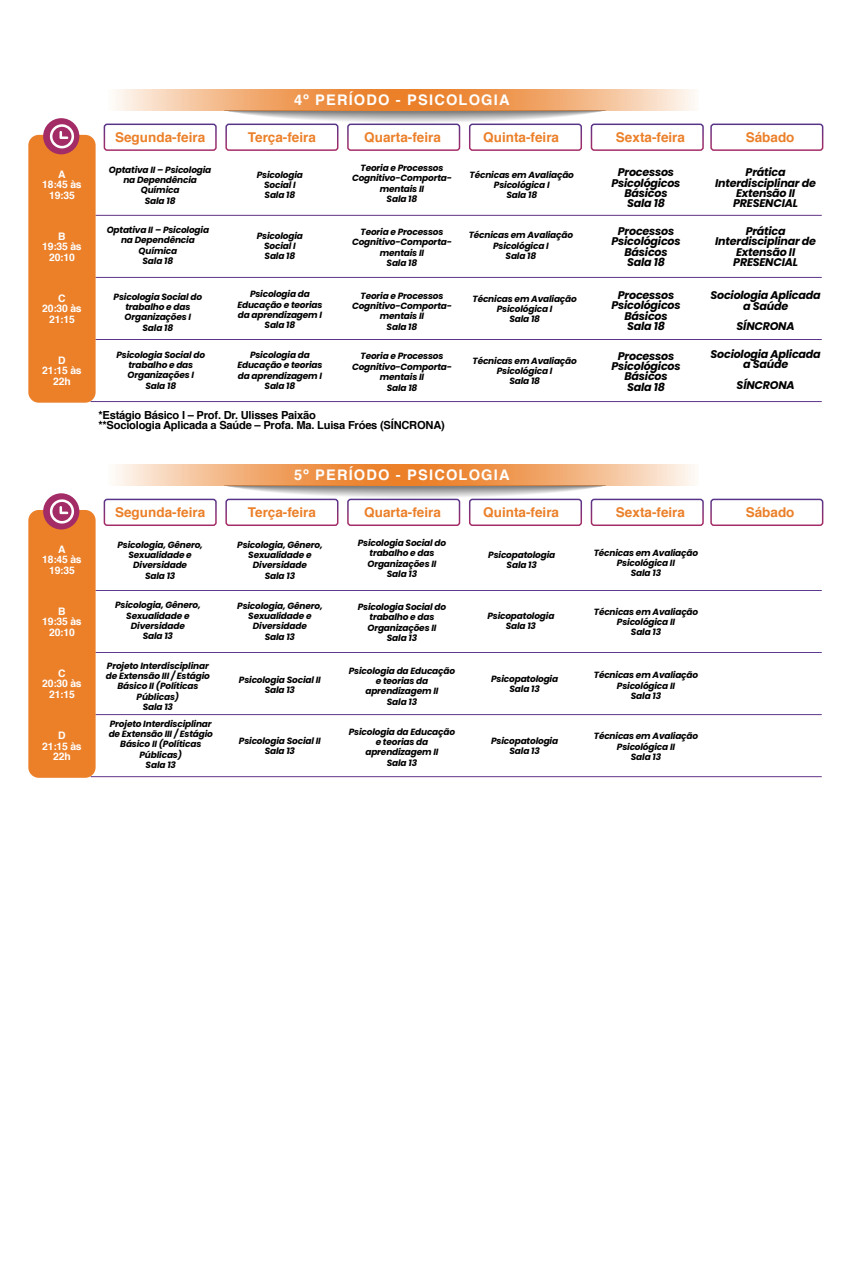
<style>
.page{position:relative;width:851px;height:1276px;background:#fff}
.page>*{position:absolute;margin:0;border:0;box-sizing:border-box;transform-origin:0 0}
.t1{font:700 14.7px "Helvetica";letter-spacing:.08em;color:#fff}
.t2{font:700 13.5px "Helvetica";color:#eb8029}
.t3{font:italic 700 11.1px/10.2px "Poppins";letter-spacing:-.02em;color:#000;text-align:center}
.t4{font:700 11.1px/10.2px "Helvetica";letter-spacing:-.02em;color:#000}
.t5{font:700 10.2px/10.2px "Helvetica";letter-spacing:-.02em;color:#fff;text-align:center}
.t6{font:italic 700 9px/10.2px "Poppins";letter-spacing:-.02em;color:#000;text-align:center}
</style>
<div class="page">
<svg style="left:224px;top:110px;width:382px;height:12px"></svg>
<svg style="left:115px;top:89px;width:580px;height:21px;background:#f1ae76"></svg>
<div style="left:28px;top:135px;width:68px;height:268px;background:#eb8029;border-radius:10px"></div>
<div style="left:43px;top:118px;width:36px;height:36px;background:#a32c67;border-radius:50%"></div>
<div style="left:104px;top:124px;width:113px;height:27px;border:2px solid #fff;border-radius:3px"></div>
<div style="left:225px;top:124px;width:113px;height:27px;border:2px solid #fff;border-radius:3px"></div>
<div style="left:347px;top:124px;width:113px;height:27px;border:2px solid #fff;border-radius:3px"></div>
<div style="left:469px;top:124px;width:113px;height:27px;border:2px solid #fff;border-radius:3px"></div>
<div style="left:590px;top:124px;width:113px;height:27px;border:2px solid #fff;border-radius:3px"></div>
<svg style="left:50px;top:124px;width:24px;height:24px"></svg>
<div style="left:710px;top:124px;width:113px;height:27px;border:2px solid #fff;border-radius:3px"></div>
<svg style="left:224px;top:485px;width:382px;height:13px"></svg>
<svg style="left:115px;top:464px;width:580px;height:21px;background:#f1ae76"></svg>
<div style="left:28px;top:510px;width:68px;height:268px;background:#eb8029;border-radius:10px"></div>
<div style="left:43px;top:493px;width:36px;height:36px;background:#a32c67;border-radius:50%"></div>
<div style="left:104px;top:499px;width:113px;height:27px;border:2px solid #fff;border-radius:3px"></div>
<div style="left:225px;top:499px;width:113px;height:27px;border:2px solid #fff;border-radius:3px"></div>
<div style="left:347px;top:499px;width:113px;height:27px;border:2px solid #fff;border-radius:3px"></div>
<div style="left:469px;top:499px;width:113px;height:27px;border:2px solid #fff;border-radius:3px"></div>
<div style="left:590px;top:499px;width:113px;height:27px;border:2px solid #fff;border-radius:3px"></div>
<svg style="left:50px;top:499px;width:24px;height:24px"></svg>
<div style="left:710px;top:499px;width:113px;height:27px;border:2px solid #fff;border-radius:3px"></div>
<p class="t5" style="left:42px;top:169px;width:41px">A<br>18:45 às<br>19:35</p>
<p class="t5" style="left:42px;top:231px;width:41px">B<br>19:35 às<br>20:10</p>
<p class="t5" style="left:42px;top:293px;width:41px">C<br>20:30 às<br>21:15</p>
<p class="t5" style="left:42px;top:355px;width:41px">D<br>21:15 às<br>22h</p>
<p class="t5" style="left:42px;top:544px;width:41px">A<br>18:45 às<br>19:35</p>
<p class="t5" style="left:42px;top:606px;width:41px">B<br>19:35 às<br>20:10</p>
<p class="t5" style="left:42px;top:668px;width:41px">C<br>20:30 às<br>21:15</p>
<p class="t5" style="left:42px;top:730px;width:41px">D<br>21:15 às<br>22h</p>
<h1 class="t1" style="left:294px;top:88px;width:217px">4º PERÍODO - PSICOLOGIA</h1>
<h2 class="t2" style="left:115px;top:127px;width:92px">Segunda-feira</h2>
<h2 class="t2" style="left:248px;top:127px;width:70px">Terça-feira</h2>
<h2 class="t2" style="left:364px;top:127px;width:78px">Quarta-feira</h2>
<h2 class="t2" style="left:483px;top:127px;width:77px">Quinta-feira</h2>
<h2 class="t2" style="left:616px;top:127px;width:71px">Sexta-feira</h2>
<p class="t6" style="left:109px;top:164px;width:104px">Optativa II – Psicologia na Dependência<br>Química<br>Sala 18</p>
<p class="t6" style="left:257px;top:169px;width:48px">Psicologia<br>Social I<br>Sala 18</p>
<p class="t6" style="left:257px;top:230px;width:48px">Psicologia<br>Social I<br>Sala 18</p>
<p class="t6" style="left:237px;top:289px;width:87px">Psicologia da<br>Educação e teorias da aprendizagem I<br>Sala 18</p>
<p class="t6" style="left:237px;top:350px;width:87px">Psicologia da<br>Educação e teorias da aprendizagem I<br>Sala 18</p>
<p class="t6" style="left:352px;top:163px;width:101px">Teoria e Processos<br>Cognitivo-Comporta&shy;mentais II<br>Sala 18</p>
<p class="t3" style="left:611px;top:167px;width:70px">Processos<br>Psicológicos<br>Básicos<br>Sala 18</p>
<p class="t6" style="left:469px;top:169px;width:106px">Técnicas em Avaliação<br>Psicológica I<br>Sala 18</p>
<p class="t6" style="left:107px;top:225px;width:104px">Optativa II – Psicologia na Dependência<br>Química<br>Sala 18</p>
<p class="t6" style="left:114px;top:292px;width:90px">Psicologia Social do trabalho e das<br>Organizações I<br>Sala 18</p>
<p class="t6" style="left:116px;top:349px;width:90px">Psicologia Social do trabalho e das<br>Organizações I<br>Sala 18</p>
<p class="t3" style="left:611px;top:226px;width:70px">Processos<br>Psicológicos<br>Básicos<br>Sala 18</p>
<p class="t3" style="left:611px;top:290px;width:70px">Processos<br>Psicológicos<br>Básicos<br>Sala 18</p>
<p class="t3" style="left:611px;top:351px;width:70px">Processos<br>Psicológicos<br>Básicos<br>Sala 18</p>
<p class="t6" style="left:352px;top:227px;width:101px">Teoria e Processos<br>Cognitivo-Comporta&shy;mentais II<br>Sala 18</p>
<p class="t6" style="left:468px;top:230px;width:106px">Técnicas em Avaliação<br>Psicológica I<br>Sala 18</p>
<p class="t6" style="left:352px;top:290px;width:101px">Teoria e Processos<br>Cognitivo-Comporta&shy;mentais II<br>Sala 18</p>
<p class="t6" style="left:352px;top:351px;width:101px">Teoria e Processos<br>Cognitivo-Comporta&shy;mentais II<br>Sala 18</p>
<p class="t6" style="left:472px;top:293px;width:106px">Técnicas em Avaliação<br>Psicológica I<br>Sala 18</p>
<p class="t6" style="left:472px;top:355px;width:106px">Técnicas em Avaliação<br>Psicológica I<br>Sala 18</p>
<p class="t4" style="left:98px;top:410px;width:348px">*Estágio Básico I – Prof. Dr. Ulisses Paixão<br>**Sociologia Aplicada a Saúde – Profa. Ma. Luisa Fróes (SÍNCRONA)</p>
<h1 class="t1" style="left:294px;top:463px;width:217px">5º PERÍODO - PSICOLOGIA</h1>
<h2 class="t2" style="left:115px;top:502px;width:92px">Segunda-feira</h2>
<h2 class="t2" style="left:248px;top:502px;width:70px">Terça-feira</h2>
<h2 class="t2" style="left:364px;top:502px;width:78px">Quarta-feira</h2>
<h2 class="t2" style="left:483px;top:502px;width:77px">Quinta-feira</h2>
<h2 class="t2" style="left:616px;top:502px;width:71px">Sexta-feira</h2>
<p class="t6" style="left:117px;top:539px;width:87px">Psicologia, Gênero,<br>Sexualidade e<br>Diversidade<br>Sala 13</p>
<p class="t6" style="left:237px;top:539px;width:87px">Psicologia, Gênero,<br>Sexualidade e<br>Diversidade<br>Sala 13</p>
<p class="t6" style="left:237px;top:600px;width:87px">Psicologia, Gênero,<br>Sexualidade e<br>Diversidade<br>Sala 13</p>
<p class="t6" style="left:239px;top:674px;width:83px">Psicologia Social II<br>Sala 13</p>
<p class="t6" style="left:357px;top:538px;width:90px">Psicologia Social do trabalho e das<br>Organizações II<br>Sala 13</p>
<p class="t6" style="left:593px;top:547px;width:106px">Técnicas em Avaliação<br>Psicológica II<br>Sala 13</p>
<p class="t6" style="left:488px;top:550px;width:69px">Psicopatologia<br>Sala 13</p>
<p class="t6" style="left:115px;top:600px;width:87px">Psicologia, Gênero,<br>Sexualidade e<br>Diversidade<br>Sala 13</p>
<p class="t6" style="left:106px;top:660px;width:106px">Projeto Interdisciplinar de Extensão III / Estágio<br>Básico II (Políticas<br>Públicas)<br>Sala 13</p>
<p class="t6" style="left:109px;top:718px;width:106px">Projeto Interdisciplinar de Extensão III / Estágio<br>Básico II (Políticas<br>Públicas)<br>Sala 13</p>
<p class="t6" style="left:357px;top:602px;width:90px">Psicologia Social do trabalho e das<br>Organizações II<br>Sala 13</p>
<p class="t6" style="left:593px;top:606px;width:106px">Técnicas em Avaliação<br>Psicológica II<br>Sala 13</p>
<p class="t6" style="left:593px;top:670px;width:106px">Técnicas em Avaliação<br>Psicológica II<br>Sala 13</p>
<p class="t6" style="left:593px;top:731px;width:106px">Técnicas em Avaliação<br>Psicológica II<br>Sala 13</p>
<p class="t6" style="left:487px;top:610px;width:69px">Psicopatologia<br>Sala 13</p>
<p class="t6" style="left:349px;top:665px;width:108px">Psicologia da Educação e teorias da aprendizagem II<br>Sala 13</p>
<p class="t6" style="left:349px;top:726px;width:108px">Psicologia da Educação e teorias da aprendizagem II<br>Sala 13</p>
<p class="t6" style="left:491px;top:674px;width:69px">Psicopatologia<br>Sala 13</p>
<p class="t6" style="left:239px;top:735px;width:83px">Psicologia Social II<br>Sala 13</p>
<p class="t6" style="left:491px;top:735px;width:69px">Psicopatologia<br>Sala 13</p>
<h2 class="t2" style="left:745px;top:127px;width:50px">Sábado</h2>
<p class="t3" style="left:715px;top:167px;width:102px">Prática<br>Interdisciplinar de<br>Extensão II<br>PRESENCIAL</p>
<p class="t3" style="left:715px;top:226px;width:102px">Prática<br>Interdisciplinar de<br>Extensão II<br>PRESENCIAL</p>
<p class="t3" style="left:710px;top:290px;width:112px">Sociologia Aplicada a Saúde</p>
<p class="t3" style="left:736px;top:321px;width:60px">SÍNCRONA</p>
<p class="t3" style="left:710px;top:349px;width:112px">Sociologia Aplicada a Saúde</p>
<p class="t3" style="left:736px;top:380px;width:60px">SÍNCRONA</p>
<h2 class="t2" style="left:745px;top:502px;width:50px">Sábado</h2>
</div>
